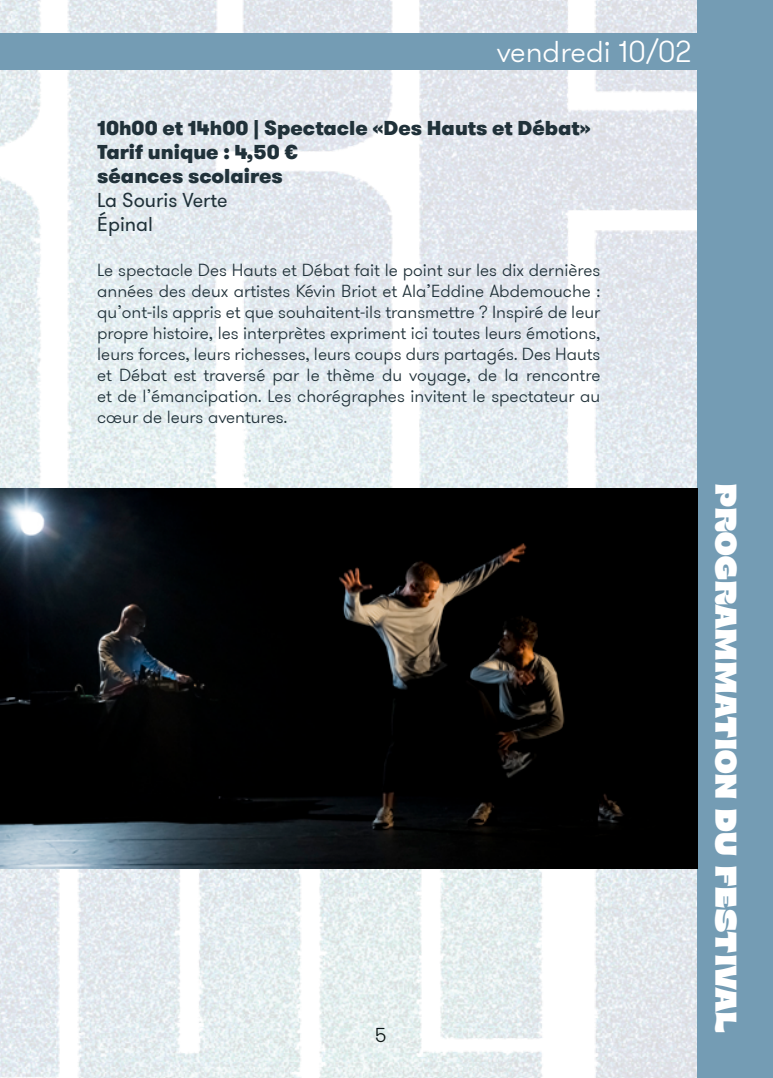
<style>
.page{position:relative;width:773px;height:1078px;background:#fff}
.page>*{position:absolute;margin:0;border:0;box-sizing:border-box;transform-origin:0 0}
.t1{font:900 30px "Brice";color:#fff}
.t2{font:300 30px "GT Walsheim Pro";color:#fff}
.t3{font:900 20px/24px "GT Walsheim Pro";color:#203139}
.t4{font:20px/24px "GT Walsheim Pro";color:#203139}
.t5{font:300 20px "GT Walsheim Pro";color:#000}
.t6{font:300 17.5px/21px "GT Walsheim Pro";color:#203139;text-align:justify}
</style>
<div class="page">
<img style="left:0;top:0;width:697px;height:1077px">
<div style="left:0;top:34px;width:765px;height:36px;background:#749cb4"></div>
<div style="left:697px;top:0;width:75px;height:1077px;background:#749cb4"></div>
<img style="left:0;top:489px;width:697px;height:379px">
<h1 class="t2" style="left:496px;top:32px;width:196px">vendredi 10/02</h1>
<p class="t3" style="left:97px;top:116px;width:495px">10h00 et 14h00 | Spectacle «Des Hauts et Débat»<br>Tarif unique : 4,50 €<br>séances scolaires</p>
<p class="t4" style="left:97px;top:189px;width:132px">La Souris Verte<br>Épinal</p>
<p class="t6" style="left:97px;top:260px;width:504px">Le spectacle Des Hauts et Débat fait le point sur les dix dernières années des deux artistes Kévin Briot et Ala’Eddine Abdemouche : qu’ont-ils appris et que souhaitent-ils transmettre ? Inspiré de leur propre histoire, les interprètes expriment ici toutes leurs émotions, leurs forces, leurs richesses, leurs coups durs partagés. Des Hauts et Débat est traversé par le thème du voyage, de la rencontre et de l’émancipation. Les chorégraphes invitent le spectateur au cœur de leurs aventures.</p>
<p class="t5" style="left:375px;top:1022px;width:13px">5</p>
<h1 class="t1" style="left:739px;top:483px;width:550px;rotate:90deg">PROGRAMMATION DU FESTIVAL</h1>
</div>
